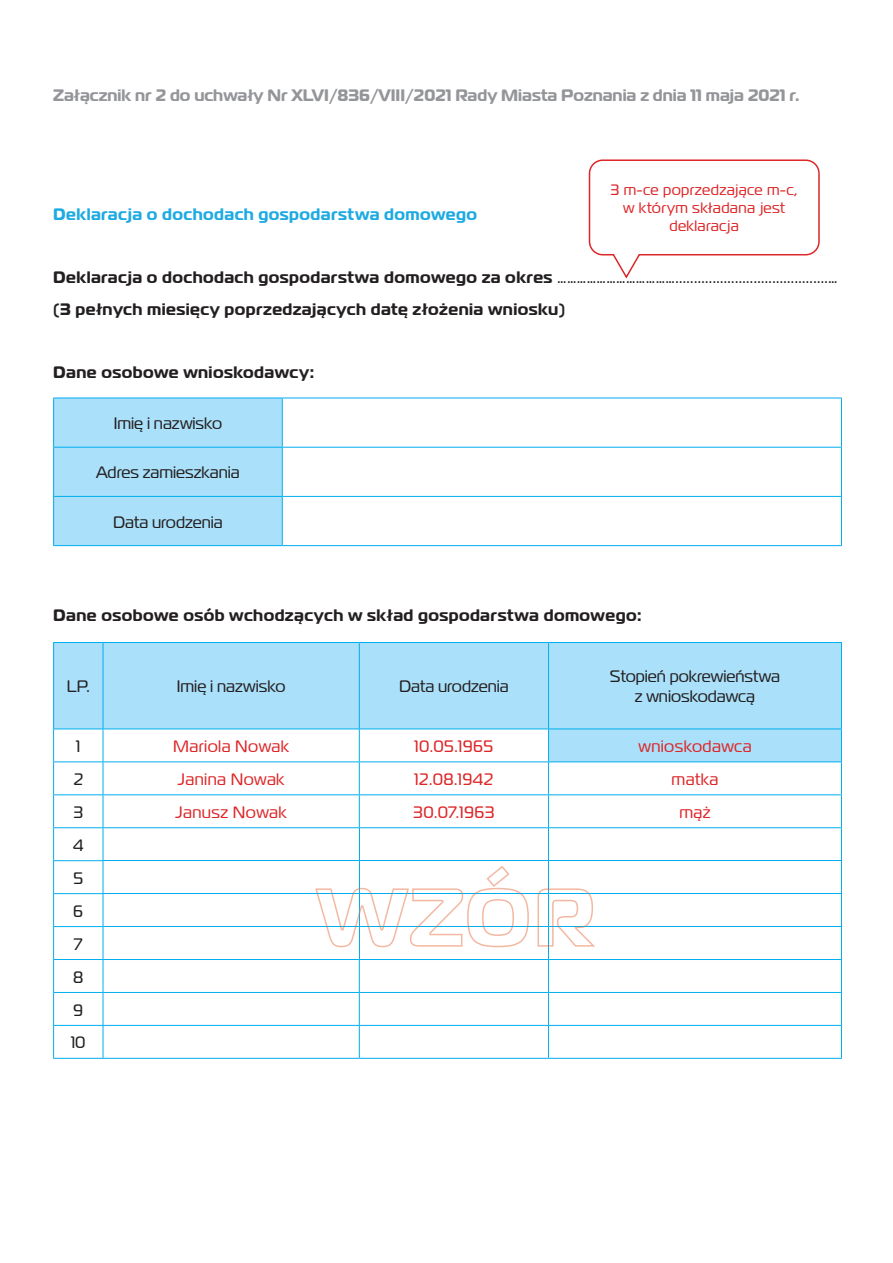
<style>
.page{position:relative;width:893px;height:1263px;background:#fff}
.page>*{position:absolute;margin:0;border:0;box-sizing:border-box;transform-origin:0 0}
.t1{font:700 16.5px/31.5px "Magistral";letter-spacing:.025em;color:#231f20}
.t2{font:16.5px/33px "Magistral";color:#231f20;text-align:center}
.t3{font:16.5px "Magistral";letter-spacing:.025em;color:#de2527}
.t4{font:700 16.5px "Magistral";color:#939598}
.t5{font:700 16.5px "Magistral";letter-spacing:.025em;color:#1eaae2}
.t6{font:15px/18px "Magistral";letter-spacing:.025em;color:#de2527;text-align:center}
.s1{font-weight:400}
</style>
<div class="page">
<svg style="left:588px;top:159px;width:232px;height:120px"></svg>
<div style="left:54px;top:399px;width:228px;height:146px;background:#aae0f9"></div>
<svg style="left:283px;top:446px;width:558px;height:50px"></svg>
<hr style="left:53px;top:398px;width:229px;height:1px;background:#00aeef">
<hr style="left:282px;top:398px;width:560px;height:1px;background:#00aeef">
<hr style="left:282px;top:398px;width:1px;height:49px;background:#00aeef">
<hr style="left:841px;top:398px;width:1px;height:49px;background:#00aeef">
<hr style="left:53px;top:447px;width:229px;height:1px;background:#00aeef">
<hr style="left:282px;top:447px;width:560px;height:1px;background:#00aeef">
<hr style="left:282px;top:448px;width:1px;height:48px;background:#00aeef">
<hr style="left:841px;top:448px;width:1px;height:48px;background:#00aeef">
<hr style="left:53px;top:496px;width:229px;height:1px;background:#00aeef">
<hr style="left:282px;top:496px;width:560px;height:1px;background:#00aeef">
<hr style="left:282px;top:497px;width:1px;height:48px;background:#00aeef">
<hr style="left:841px;top:497px;width:1px;height:48px;background:#00aeef">
<hr style="left:53px;top:545px;width:229px;height:1px;background:#00aeef">
<hr style="left:282px;top:545px;width:560px;height:1px;background:#00aeef">
<hr style="left:53px;top:398px;width:1px;height:49px;background:#00aeef">
<hr style="left:53px;top:448px;width:1px;height:48px;background:#00aeef">
<hr style="left:53px;top:497px;width:1px;height:48px;background:#00aeef">
<svg style="left:54px;top:643px;width:787px;height:118px;fill:#aae0f9"></svg>
<hr style="left:53px;top:642px;width:50px;height:1px;background:#00aeef">
<hr style="left:53px;top:643px;width:1px;height:85px;background:#00aeef">
<hr style="left:103px;top:642px;width:256px;height:1px;background:#00aeef">
<hr style="left:359px;top:642px;width:190px;height:1px;background:#00aeef">
<hr style="left:359px;top:643px;width:1px;height:85px;background:#00aeef">
<hr style="left:549px;top:642px;width:293px;height:1px;background:#00aeef">
<hr style="left:548px;top:643px;width:1px;height:85px;background:#00aeef">
<hr style="left:841px;top:643px;width:1px;height:85px;background:#00aeef">
<hr style="left:53px;top:728px;width:50px;height:1px;background:#00aeef">
<hr style="left:53px;top:729px;width:1px;height:32px;background:#00aeef">
<hr style="left:103px;top:728px;width:256px;height:1px;background:#00aeef">
<hr style="left:359px;top:728px;width:190px;height:1px;background:#00aeef">
<hr style="left:359px;top:729px;width:1px;height:32px;background:#00aeef">
<hr style="left:53px;top:761px;width:50px;height:1px;background:#00aeef">
<hr style="left:53px;top:762px;width:1px;height:32px;background:#00aeef">
<hr style="left:103px;top:761px;width:256px;height:1px;background:#00aeef">
<hr style="left:359px;top:761px;width:190px;height:1px;background:#00aeef">
<hr style="left:359px;top:762px;width:1px;height:32px;background:#00aeef">
<hr style="left:548px;top:762px;width:1px;height:32px;background:#00aeef">
<hr style="left:841px;top:762px;width:1px;height:32px;background:#00aeef">
<hr style="left:53px;top:794px;width:50px;height:1px;background:#00aeef">
<hr style="left:53px;top:795px;width:1px;height:32px;background:#00aeef">
<hr style="left:103px;top:794px;width:256px;height:1px;background:#00aeef">
<hr style="left:359px;top:794px;width:190px;height:1px;background:#00aeef">
<hr style="left:359px;top:795px;width:1px;height:32px;background:#00aeef">
<hr style="left:549px;top:794px;width:293px;height:1px;background:#00aeef">
<hr style="left:548px;top:795px;width:1px;height:32px;background:#00aeef">
<hr style="left:841px;top:795px;width:1px;height:32px;background:#00aeef">
<hr style="left:53px;top:827px;width:50px;height:1px;background:#00aeef">
<hr style="left:53px;top:828px;width:1px;height:32px;background:#00aeef">
<hr style="left:103px;top:827px;width:256px;height:1px;background:#00aeef">
<hr style="left:359px;top:827px;width:190px;height:1px;background:#00aeef">
<hr style="left:359px;top:828px;width:1px;height:32px;background:#00aeef">
<hr style="left:549px;top:827px;width:293px;height:1px;background:#00aeef">
<hr style="left:548px;top:828px;width:1px;height:32px;background:#00aeef">
<hr style="left:841px;top:828px;width:1px;height:32px;background:#00aeef">
<hr style="left:53px;top:860px;width:50px;height:1px;background:#00aeef">
<hr style="left:53px;top:861px;width:1px;height:32px;background:#00aeef">
<hr style="left:103px;top:860px;width:256px;height:1px;background:#00aeef">
<hr style="left:359px;top:860px;width:190px;height:1px;background:#00aeef">
<hr style="left:359px;top:861px;width:1px;height:32px;background:#00aeef">
<hr style="left:549px;top:860px;width:293px;height:1px;background:#00aeef">
<hr style="left:548px;top:861px;width:1px;height:32px;background:#00aeef">
<hr style="left:841px;top:861px;width:1px;height:32px;background:#00aeef">
<hr style="left:53px;top:893px;width:50px;height:1px;background:#00aeef">
<hr style="left:53px;top:894px;width:1px;height:32px;background:#00aeef">
<hr style="left:103px;top:893px;width:256px;height:1px;background:#00aeef">
<hr style="left:549px;top:893px;width:293px;height:1px;background:#00aeef">
<hr style="left:841px;top:894px;width:1px;height:32px;background:#00aeef">
<hr style="left:53px;top:926px;width:50px;height:1px;background:#00aeef">
<hr style="left:53px;top:927px;width:1px;height:32px;background:#00aeef">
<hr style="left:103px;top:926px;width:256px;height:1px;background:#00aeef">
<hr style="left:359px;top:927px;width:1px;height:32px;background:#00aeef">
<hr style="left:549px;top:926px;width:293px;height:1px;background:#00aeef">
<hr style="left:548px;top:927px;width:1px;height:32px;background:#00aeef">
<hr style="left:841px;top:927px;width:1px;height:32px;background:#00aeef">
<hr style="left:53px;top:959px;width:50px;height:1px;background:#00aeef">
<hr style="left:53px;top:960px;width:1px;height:32px;background:#00aeef">
<hr style="left:103px;top:959px;width:256px;height:1px;background:#00aeef">
<hr style="left:359px;top:959px;width:190px;height:1px;background:#00aeef">
<hr style="left:359px;top:960px;width:1px;height:32px;background:#00aeef">
<hr style="left:549px;top:959px;width:293px;height:1px;background:#00aeef">
<hr style="left:548px;top:960px;width:1px;height:32px;background:#00aeef">
<hr style="left:841px;top:960px;width:1px;height:32px;background:#00aeef">
<hr style="left:53px;top:992px;width:50px;height:1px;background:#00aeef">
<hr style="left:53px;top:993px;width:1px;height:32px;background:#00aeef">
<hr style="left:103px;top:992px;width:256px;height:1px;background:#00aeef">
<hr style="left:359px;top:992px;width:190px;height:1px;background:#00aeef">
<hr style="left:359px;top:993px;width:1px;height:32px;background:#00aeef">
<hr style="left:549px;top:992px;width:293px;height:1px;background:#00aeef">
<hr style="left:548px;top:993px;width:1px;height:32px;background:#00aeef">
<hr style="left:841px;top:993px;width:1px;height:32px;background:#00aeef">
<hr style="left:53px;top:1025px;width:50px;height:1px;background:#00aeef">
<hr style="left:53px;top:1026px;width:1px;height:32px;background:#00aeef">
<hr style="left:103px;top:1025px;width:256px;height:1px;background:#00aeef">
<hr style="left:359px;top:1025px;width:190px;height:1px;background:#00aeef">
<hr style="left:359px;top:1026px;width:1px;height:32px;background:#00aeef">
<hr style="left:549px;top:1025px;width:293px;height:1px;background:#00aeef">
<hr style="left:548px;top:1026px;width:1px;height:32px;background:#00aeef">
<hr style="left:841px;top:1026px;width:1px;height:32px;background:#00aeef">
<hr style="left:53px;top:1058px;width:50px;height:1px;background:#00aeef">
<hr style="left:103px;top:1058px;width:256px;height:1px;background:#00aeef">
<hr style="left:359px;top:1058px;width:190px;height:1px;background:#00aeef">
<hr style="left:549px;top:1058px;width:293px;height:1px;background:#00aeef">
<hr style="left:103px;top:643px;width:1px;height:85px;background:#00aeef">
<hr style="left:103px;top:729px;width:1px;height:32px;background:#00aeef">
<hr style="left:103px;top:762px;width:1px;height:32px;background:#00aeef">
<hr style="left:103px;top:795px;width:1px;height:32px;background:#00aeef">
<hr style="left:103px;top:828px;width:1px;height:32px;background:#00aeef">
<hr style="left:103px;top:861px;width:1px;height:32px;background:#00aeef">
<hr style="left:103px;top:894px;width:1px;height:32px;background:#00aeef">
<hr style="left:103px;top:927px;width:1px;height:32px;background:#00aeef">
<hr style="left:103px;top:960px;width:1px;height:32px;background:#00aeef">
<hr style="left:103px;top:993px;width:1px;height:32px;background:#00aeef">
<hr style="left:103px;top:1026px;width:1px;height:32px;background:#00aeef">
<hr style="left:548px;top:729px;width:1px;height:32px;background:#00aeef">
<hr style="left:549px;top:728px;width:293px;height:1px;background:#00aeef">
<hr style="left:841px;top:729px;width:1px;height:32px;background:#00aeef">
<hr style="left:549px;top:761px;width:293px;height:1px;background:#00aeef">
<svg style="left:315px;top:866px;width:280px;height:81px"></svg>
<p class="t4" style="left:53px;top:84px;width:748px">Załącznik nr 2 do uchwały Nr XLVI/836/VIII/2021 Rady Miasta Poznania z dnia 11 maja 2021 r.</p>
<p class="t5" style="left:53px;top:204px;width:425px">Deklaracja o dochodach gospodarstwa domowego</p>
<p class="t6" style="left:611px;top:181px;width:189px">3 m-ce poprzedzające m-c, w którym składana jest deklaracja</p>
<p class="t1" style="left:53px;top:262px;width:786px">Deklaracja o dochodach gospodarstwa domowego za okres <span class="s1">……………………………….........................................… </span>(3 pełnych miesięcy poprzedzających datę złożenia wniosku)</p>
<p class="t1" style="left:53px;top:356px;width:263px">Dane osobowe wnioskodawcy:</p>
<p class="t2" style="left:114px;top:407px;width:110px">Imię i nazwisko</p>
<p class="t2" style="left:96px;top:456px;width:145px">Adres zamieszkania</p>
<p class="t2" style="left:113px;top:505px;width:111px">Data urodzenia</p>
<p class="t1" style="left:53px;top:600px;width:590px">Dane osobowe osób wchodzących w skład gospodarstwa domowego:</p>
<p class="t2" style="left:67px;top:670px;width:25px">LP.</p>
<p class="t2" style="left:177px;top:670px;width:110px">Imię i nazwisko</p>
<p class="t2" style="left:399px;top:670px;width:111px">Data urodzenia</p>
<p class="t2" style="left:610px;top:667px;width:172px;line-height:19.8px">Stopień pokrewieństwa z wnioskodawcą</p>
<p class="t2" style="left:76px;top:730px;width:6px">1</p>
<p class="t3" style="left:173px;top:736px;width:117px">Mariola Nowak</p>
<p class="t3" style="left:414px;top:736px;width:80px">10.05.1965</p>
<p class="t3" style="left:638px;top:736px;width:115px">wnioskodawca</p>
<p class="t2" style="left:73px;top:762px;width:11px">2</p>
<p class="t3" style="left:178px;top:769px;width:108px">Janina Nowak</p>
<p class="t3" style="left:414px;top:769px;width:81px">12.08.1942</p>
<p class="t3" style="left:672px;top:769px;width:48px">matka</p>
<p class="t2" style="left:73px;top:795px;width:11px">3</p>
<p class="t3" style="left:176px;top:802px;width:113px">Janusz Nowak</p>
<p class="t3" style="left:413px;top:802px;width:83px">30.07.1963</p>
<p class="t3" style="left:679px;top:802px;width:33px">mąż</p>
<p class="t2" style="left:71px;top:828px;width:16px;text-align:left">4<br>5<br>6<br>7<br>8<br>9<br>10</p>
</div>
